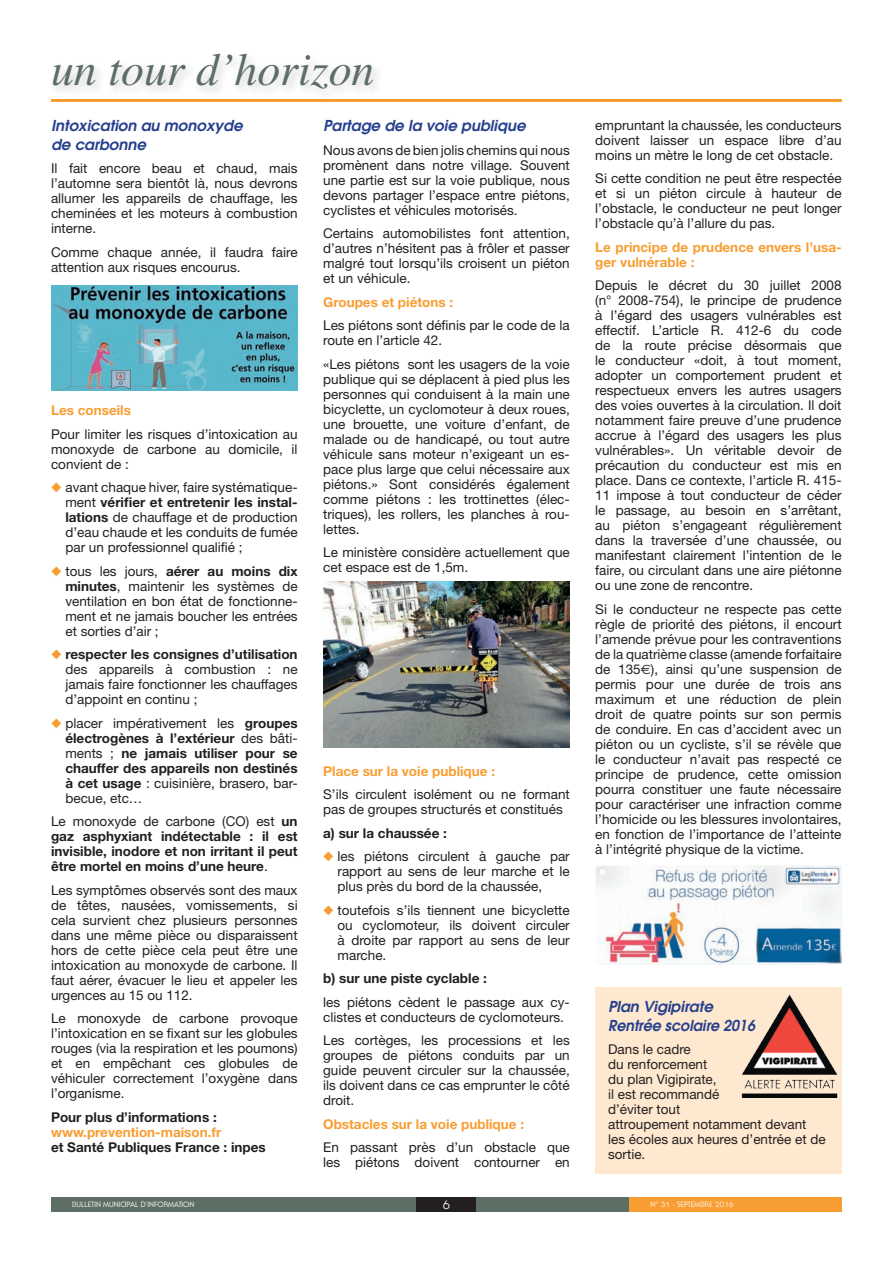
<style>
.page{position:relative;width:893px;height:1263px;background:#fff}
.page>*{position:absolute;margin:0;border:0;box-sizing:border-box;transform-origin:0 0}
.t1{font:italic 45.9px "Times";color:#5d6e65}
.t2{font:italic 600 15px/18.8px "Avant Garde";color:#253f8e}
.t3{font:13.5px/15px "Helvetica Neue";color:#231f20;text-align:justify}
.t4{font:700 13.5px/15px "Helvetica Neue";color:#231f20;text-align:justify}
.t5{font:700 13.5px/15px "Helvetica Neue";color:#f89d31}
.t6{font:12px "Serif Gothic";color:#fff}
.t7{font:7.5px "Serif Gothic";color:#fff}
.s1{color:#f89d31}
.s2{font-weight:700}
.s3{font-weight:400}
.s4{font-family:"Euro Sans"}
</style>
<div class="page">
<div style="left:51px;top:1197px;width:791px;height:15px;background:#5d6e65"></div>
<div style="left:629px;top:1197px;width:213px;height:15px;background:#f89d31"></div>
<div style="left:417px;top:1197px;width:59px;height:15px;background:#231f20"></div>
<hr style="left:51px;top:100px;width:791px;height:2px;background:#f89d31">
<div style="left:49px;top:50px;width:336px;height:51px;background:#fafafa"></div>
<div style="left:595px;top:987px;width:247px;height:187px;background:#fee8cf"></div>
<img style="left:741px;top:994px;width:97px;height:103px">
<img style="left:51px;top:286px;width:247px;height:104px">
<img style="left:595px;top:865px;width:247px;height:100px">
<img style="left:323px;top:582px;width:247px;height:166px">
<h1 class="t1" style="left:51px;top:45px;width:325px">un tour d’horizon</h1>
<p class="t2" style="left:51px;top:116px;width:193px">Intoxication au monoxyde de carbonne</p>
<p class="t3" style="left:51px;top:161px;width:248px">Il fait encore beau et chaud, mais l’automne sera bientôt là, nous devrons allumer les appareils de chauffage, les cheminées et les moteurs à combustion interne.</p>
<p class="t3" style="left:51px;top:244px;width:248px">Comme chaque année, il faudra faire attention aux risques encourus.</p>
<p class="t2" style="left:323px;top:116px;width:204px">Partage de la voie publique</p>
<p class="t3" style="left:323px;top:142px;width:248px">Nous avons de bien jolis chemins qui nous promènent dans notre village. Souvent une partie est sur la voie publique, nous devons partager l’espace entre piétons, cyclistes et véhicules motorisés.</p>
<p class="t3" style="left:323px;top:226px;width:248px">Certains automobilistes font attention, d’autres n’hésitent pas à frôler et passer malgré tout lorsqu’ils croisent un piéton et un véhicule.</p>
<p class="t5" style="left:323px;top:294px;width:132px">Groupes et piétons :</p>
<p class="t3" style="left:323px;top:318px;width:248px">Les piétons sont définis par le code de la route en l’article 42.</p>
<p class="t3" style="left:323px;top:356px;width:248px">«Les piétons sont les usagers de la voie publique qui se déplacent à pied plus les personnes qui conduisent à la main une bicyclette, un cyclomoteur à deux roues, une brouette, une voiture d’enfant, de malade ou de handicapé, ou tout autre véhicule sans moteur n’exigeant un es&shy;pace plus large que celui nécessaire aux piétons.» Sont considérés également comme piétons : les trottinettes (élec&shy;triques), les rollers, les planches à rou&shy;lettes.</p>
<p class="t3" style="left:323px;top:545px;width:248px">Le ministère considère actuellement que cet espace est de 1,5m.</p>
<p class="t5" style="left:51px;top:403px;width:81px">Les conseils</p>
<p class="t3" style="left:51px;top:426px;width:248px">Pour limiter les risques d’intoxication au monoxyde de carbone au domicile, il convient de :</p>
<p class="t3" style="left:65px;top:480px;width:234px;text-indent:-14px"><span class="s1">◆</span> avant chaque hiver, faire systématique&shy;ment <span class="s2">vérifier et entretenir les instal&shy;lations</span> de chauffage et de production d’eau chaude et les conduits de fumée par un professionnel qualifié ;</p>
<p class="t3" style="left:65px;top:563px;width:234px;text-indent:-14px"><span class="s1">◆</span> tous les jours, <span class="s2">aérer au moins dix minutes</span>, maintenir les systèmes de ventilation en bon état de fonctionne&shy;ment et ne jamais boucher les entrées et sorties d’air ;</p>
<p class="t3" style="left:65px;top:647px;width:234px;text-indent:-14px"><span class="s1">◆</span> <span class="s2">respecter les consignes d’utilisation </span>des appareils à combustion : ne jamais faire fonctionner les chauffages d’appoint en continu ;</p>
<p class="t4" style="left:65px;top:715px;width:234px;text-indent:-14px"><span class="s1">◆</span> <span class="s3">placer impérativement les</span> groupes électrogènes à l’extérieur <span class="s3">des bâti&shy;ments ;</span> ne jamais utiliser pour se chauffer des appareils non destinés à cet usage <span class="s3">: cuisinière, brasero, bar&shy;becue, etc…</span></p>
<p class="t4" style="left:51px;top:814px;width:248px"><span class="s3">Le monoxyde de carbone (CO) est</span> un gaz asphyxiant indétectable : il est invisible, inodore et non irritant il peut être mortel en moins d’une heure<span class="s3">.</span></p>
<p class="t3" style="left:51px;top:882px;width:248px">Les symptômes observés sont des maux de têtes, nausées, vomissements, si cela survient chez plusieurs personnes dans une même pièce ou disparaissent hors de cette pièce cela peut être une intoxication au monoxyde de carbone. Il faut aérer, évacuer le lieu et appeler les urgences au 15 ou 112.</p>
<p class="t3" style="left:51px;top:1011px;width:248px">Le monoxyde de carbone provoque l’intoxication en se fixant sur les globules rouges (via la respiration et les poumons) et en empêchant ces globules de véhiculer correctement l’oxygène dans l’organisme.</p>
<p class="t4" style="left:51px;top:1109px;width:167px">Pour plus d’informations :</p>
<p class="t5" style="left:51px;top:1124px;width:172px">www.prevention-maison.fr</p>
<p class="t4" style="left:51px;top:1139px;width:216px">et Santé Publiques France : inpes</p>
<p class="t5" style="left:323px;top:763px;width:173px">Place sur la voie publique :</p>
<p class="t3" style="left:323px;top:787px;width:248px">S’ils circulent isolément ou ne formant pas de groupes structurés et constitués</p>
<p class="t4" style="left:323px;top:825px;width:125px">a) sur la chaussée :</p>
<p class="t3" style="left:338px;top:849px;width:234px;text-indent:-14px"><span class="s1">◆</span> les piétons circulent à gauche par rapport au sens de leur marche et le plus près du bord de la chaussée,</p>
<p class="t3" style="left:338px;top:902px;width:234px;text-indent:-14px"><span class="s1">◆</span> toutefois s’ils tiennent une bicyclette ou cyclomoteur, ils doivent circuler à droite par rapport au sens de leur marche.</p>
<p class="t4" style="left:323px;top:970px;width:165px">b) sur une piste cyclable :</p>
<p class="t3" style="left:323px;top:994px;width:248px">les piétons cèdent le passage aux cy&shy;clistes et conducteurs de cyclomoteurs.</p>
<p class="t3" style="left:323px;top:1033px;width:248px">Les cortèges, les processions et les groupes de piétons conduits par un guide peuvent circuler sur la chaussée, ils doivent dans ce cas emprunter le côté droit.</p>
<p class="t5" style="left:323px;top:1116px;width:202px">Obstacles sur la voie publique :</p>
<p class="t3" style="left:323px;top:1140px;width:248px">En passant près d’un obstacle que les piétons doivent contourner en</p>
<p class="t3" style="left:595px;top:117px;width:248px">empruntant la chaussée, les conducteurs doivent laisser un espace libre d’au moins un mètre le long de cet obstacle.</p>
<p class="t3" style="left:595px;top:171px;width:248px">Si cette condition ne peut être respectée et si un piéton circule à hauteur de l’obstacle, le conducteur ne peut longer l’obstacle qu’à l’allure du pas.</p>
<p class="t5" style="left:595px;top:239px;width:248px">Le principe de prudence envers l’usa&shy;ger vulnérable :</p>
<p class="t3" style="left:595px;top:278px;width:248px">Depuis le décret du 30 juillet 2008 (n° 2008-754), le principe de prudence à l’égard des usagers vulnérables est effectif. L’article R. 412-6 du code de la route précise désormais que le conducteur «doit, à tout moment, adopter un comportement prudent et respectueux envers les autres usagers des voies ouvertes à la circulation. Il doit notamment faire preuve d’une prudence accrue à l’égard des usagers les plus vulnérables». Un véritable devoir de précaution du conducteur est mis en place. Dans ce contexte, l’article R. 415- 11 impose à tout conducteur de céder le passage, au besoin en s’arrêtant, au piéton s’engageant régulièrement dans la traversée d’une chaussée, ou manifestant clairement l’intention de le faire, ou circulant dans une aire piétonne ou une zone de rencontre.</p>
<p class="t3" style="left:595px;top:601px;width:248px">Si le conducteur ne respecte pas cette règle de priorité des piétons, il encourt l’amende prévue pour les contraventions de la quatrième classe (amende forfaitaire de 135<span class="s4">$</span>), ainsi qu’une suspension de permis pour une durée de trois ans maximum et une réduction de plein droit de quatre points sur son permis de conduire. En cas d’accident avec un piéton ou un cycliste, s’il se révèle que le conducteur n’avait pas respecté ce principe de prudence, cette omission pourra constituer une faute nécessaire pour caractériser une infraction comme l’homicide ou les blessures involontaires, en fonction de l’importance de l’atteinte à l’intégrité physique de la victime.</p>
<p class="t2" style="left:608px;top:997px;width:149px">Plan Vigipirate<br>Rentrée scolaire 2016</p>
<p class="t3" style="left:608px;top:1042px;width:219px;text-align:left">Dans le cadre<br>du renforcement<br>du plan Vigipirate,<br>il est recommandé<br>d’éviter tout<br>attroupement notamment devant les écoles aux heures d’entrée et de sortie.</p>
<p class="t7" style="left:72px;top:1200px;width:124px">BULLETIN MUNICIPAL D’INFORMATION</p>
<p class="t6" style="left:443px;top:1197px;width:9px">6</p>
<p class="t7" style="left:651px;top:1200px;width:84px">N° 31 - SEPTEMBRE 2016</p>
</div>
